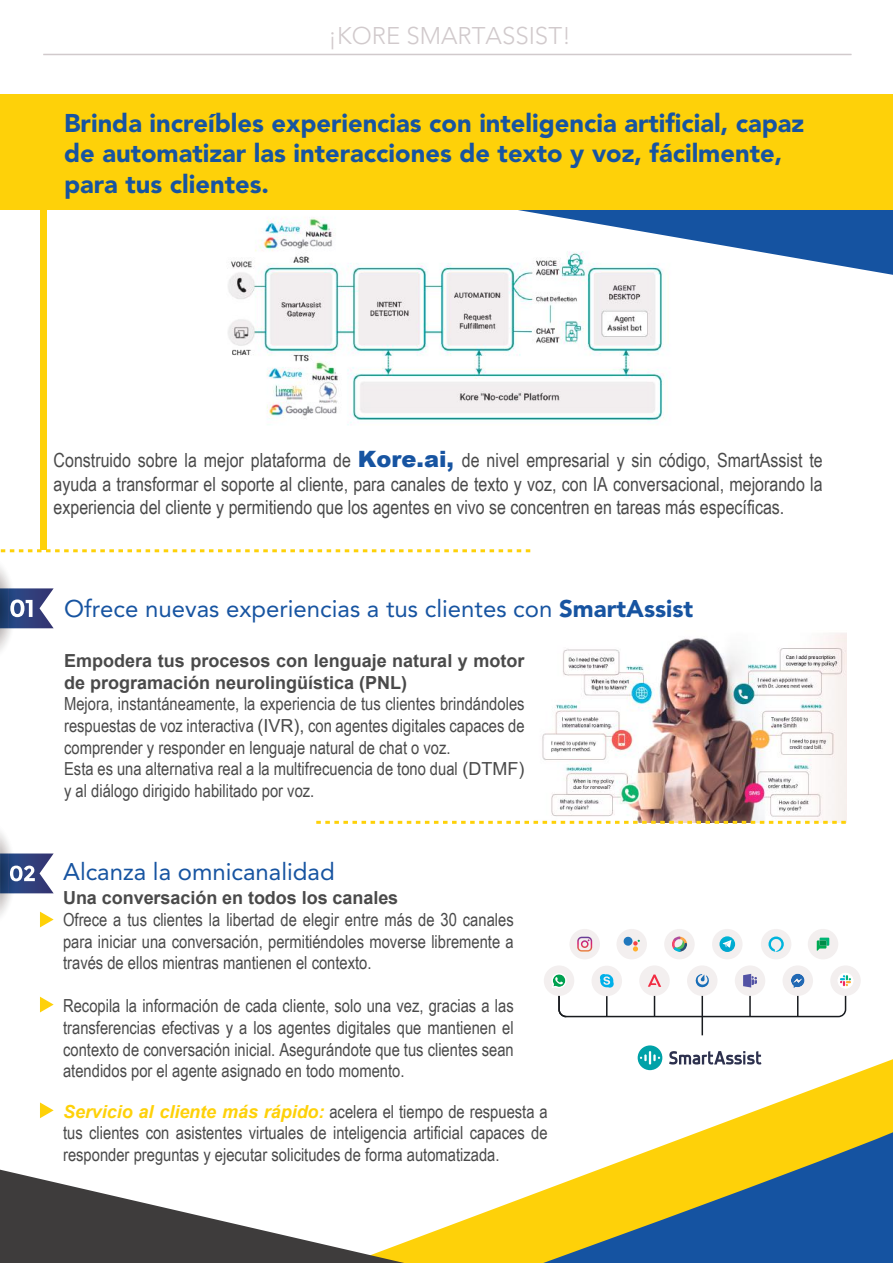
<style>
.page{position:relative;width:893px;height:1263px;background:#fff}
.page>*{position:absolute;margin:0;border:0;box-sizing:border-box;transform-origin:0 0}
.t1{font:900 25.5px/30.6px "Avenir";color:#1754a1}
.t2{font:24px "Avenir";color:#1754a1}
.t3{font:300 24px "Avenir";color:#d1cacc}
.t4{font:19.5px/23.4px "Arial Narrow";color:#4a4a4a;text-align:justify}
.t5{font:18px/21.6px "Arial Narrow";color:#4a4a4a}
.t6{font:700 18px/21.6px "Arial";color:#4a4a4a}
.t7{font:italic 700 18px "Arial";letter-spacing:-.005em;color:#fed109}
.s1{font-family:"Arial";font-weight:900;font-size:22.5px;color:#1754a1}
.s2{font-weight:900}
.s3{font-family:"Arial"}
.s4{font-family:"Arial Narrow";font-weight:400;font-style:normal;color:#4a4a4a}
</style>
<div class="page">
<img style="left:228px;top:217px;width:441px;height:208px">
<svg style="left:501px;top:210px;width:392px;height:65px"></svg>
<svg style="left:811px;top:1059px;width:82px;height:31px"></svg>
<svg style="left:0;top:1090px;width:893px;height:173px"></svg>
<hr style="left:43px;top:54px;width:808px;height:1px;background:#d1cacc">
<svg style="left:1px;top:549px;width:530px;height:3px"></svg>
<div style="left:40px;top:208px;width:7px;height:341px;background:#fed109"></div>
<div style="left:0;top:95px;width:893px;height:115px;background:#fed109"></div>
<hr style="left:701px;top:1016px;width:2px;height:27px;background:#181b1f">
<div style="left:569px;top:929px;width:31px;height:30px;background:#f3efef;border-radius:50%"></div>
<svg style="left:577px;top:937px;width:15px;height:15px"></svg>
<div style="left:616px;top:929px;width:31px;height:30px;background:#f3efef;border-radius:50%"></div>
<svg style="left:624px;top:936px;width:16px;height:16px"></svg>
<div style="left:664px;top:929px;width:31px;height:30px;background:#f3efef;border-radius:50%"></div>
<svg style="left:672px;top:936px;width:15px;height:16px"></svg>
<div style="left:712px;top:929px;width:30px;height:30px;background:#f3efef;border-radius:50%"></div>
<div style="left:761px;top:929px;width:30px;height:30px;background:#f3efef;border-radius:50%"></div>
<div style="left:808px;top:929px;width:30px;height:30px;background:#f3efef;border-radius:50%"></div>
<svg style="left:817px;top:938px;width:12px;height:13px"></svg>
<svg style="left:719px;top:936px;width:16px;height:16px"></svg>
<svg style="left:723px;top:940px;width:8px;height:7px"></svg>
<div style="left:592px;top:966px;width:30px;height:30px;background:#f3efef;border-radius:50%"></div>
<div style="left:687px;top:965px;width:30px;height:31px;background:#f3efef;border-radius:50%"></div>
<div style="left:639px;top:965px;width:31px;height:31px;background:#f3efef;border-radius:50%"></div>
<div style="left:735px;top:965px;width:30px;height:31px;background:#f3efef;border-radius:50%"></div>
<svg style="left:768px;top:936px;width:16px;height:16px"></svg>
<div style="left:782px;top:965px;width:31px;height:31px;background:#f3efef;border-radius:50%"></div>
<div style="left:830px;top:965px;width:31px;height:31px;background:#f3efef;border-radius:50%"></div>
<div style="left:838px;top:973px;width:15px;height:15px;background:#fff;border-radius:50%"></div>
<div style="left:544px;top:965px;width:30px;height:31px;background:#f3efef;border-radius:50%"></div>
<svg style="left:552px;top:973px;width:299px;height:45px"></svg>
<div style="left:617px;top:1035px;width:165px;height:45px;background:#fff;border-radius:22px"></div>
<div style="left:638px;top:1045px;width:24px;height:25px;background:#00a2a8;border-radius:50%"></div>
<svg style="left:640px;top:1051px;width:20px;height:13px"></svg>
<svg style="left:669px;top:1051px;width:92px;height:13px"></svg>
<img style="left:534px;top:633px;width:312px;height:188px">
<svg style="left:316px;top:821px;width:531px;height:3px"></svg>
<svg style="left:0;top:567px;width:54px;height:84px"></svg>
<svg style="left:0;top:832px;width:54px;height:95px"></svg>
<svg style="left:40px;top:997px;width:14px;height:15px"></svg>
<svg style="left:40px;top:1102px;width:14px;height:16px"></svg>
<h2 class="t3" style="left:328px;top:18px;width:244px">¡KORE SMARTASSIST!</h2>
<h1 class="t1" style="left:64px;top:109px;width:742px">Brinda increíbles experiencias con inteligencia artificial, capaz de automatizar las interacciones de texto y voz, fácilmente, para tus clientes.</h1>
<p class="t4" style="left:54px;top:448px;width:771px">Construido sobre la mejor plataforma de <span class="s1">Kore.ai,</span> de nivel empresarial y sin código, SmartAssist te ayuda a transformar el soporte al cliente, para canales de texto y voz, con IA conversacional, mejorando la experiencia del cliente y permitiendo que los agentes en vivo se concentren en tareas más específicas.</p>
<h2 class="t2" style="left:64px;top:591px;width:631px">Ofrece nuevas experiencias a tus clientes con <span class="s2">SmartAssist</span></h2>
<p class="t6" style="left:64px;top:650px;width:462px">Empodera tus procesos con lenguaje natural y motor de programación neurolingüística (PNL)</p>
<p class="t5" style="left:64px;top:692px;width:462px">Mejora, instantáneamente, la experiencia de tus clientes brindándoles respuestas de voz interactiva <span class="s3">(IVR),</span> con agentes digitales capaces de comprender y responder en lenguaje natural de chat o voz.<br>Esta es una alternativa real a la multifrecuencia de tono dual <span class="s3">(DTMF) </span>y al diálogo dirigido habilitado por voz.</p>
<h2 class="t2" style="left:63px;top:854px;width:273px">Alcanza la omnicanalidad</h2>
<p class="t6" style="left:63px;top:887px;width:337px">Una conversación en todos los canales</p>
<p class="t5" style="left:63px;top:908px;width:452px;text-align:justify">Ofrece a tus clientes la libertad de elegir entre más de 30 canales para iniciar una conversación, permitiéndoles moverse libremente a través de ellos mientras mantienen el contexto.</p>
<p class="t5" style="left:63px;top:994px;width:452px;text-align:justify">Recopila la información de cada cliente, solo una vez, gracias a las transferencias efectivas y a los agentes digitales que mantienen el contexto de conversación inicial. Asegurándote que tus clientes sean atendidos por el agente asignado en todo momento.</p>
<p class="t7" style="left:63px;top:1099px;width:486px">Servicio al cliente más rápido: <span class="s4">acelera el tiempo de respuesta a</span></p>
<p class="t5" style="left:63px;top:1121px;width:486px">tus clientes con asistentes virtuales de inteligencia artificial capaces de responder preguntas y ejecutar solicitudes de forma automatizada.</p>
</div>
